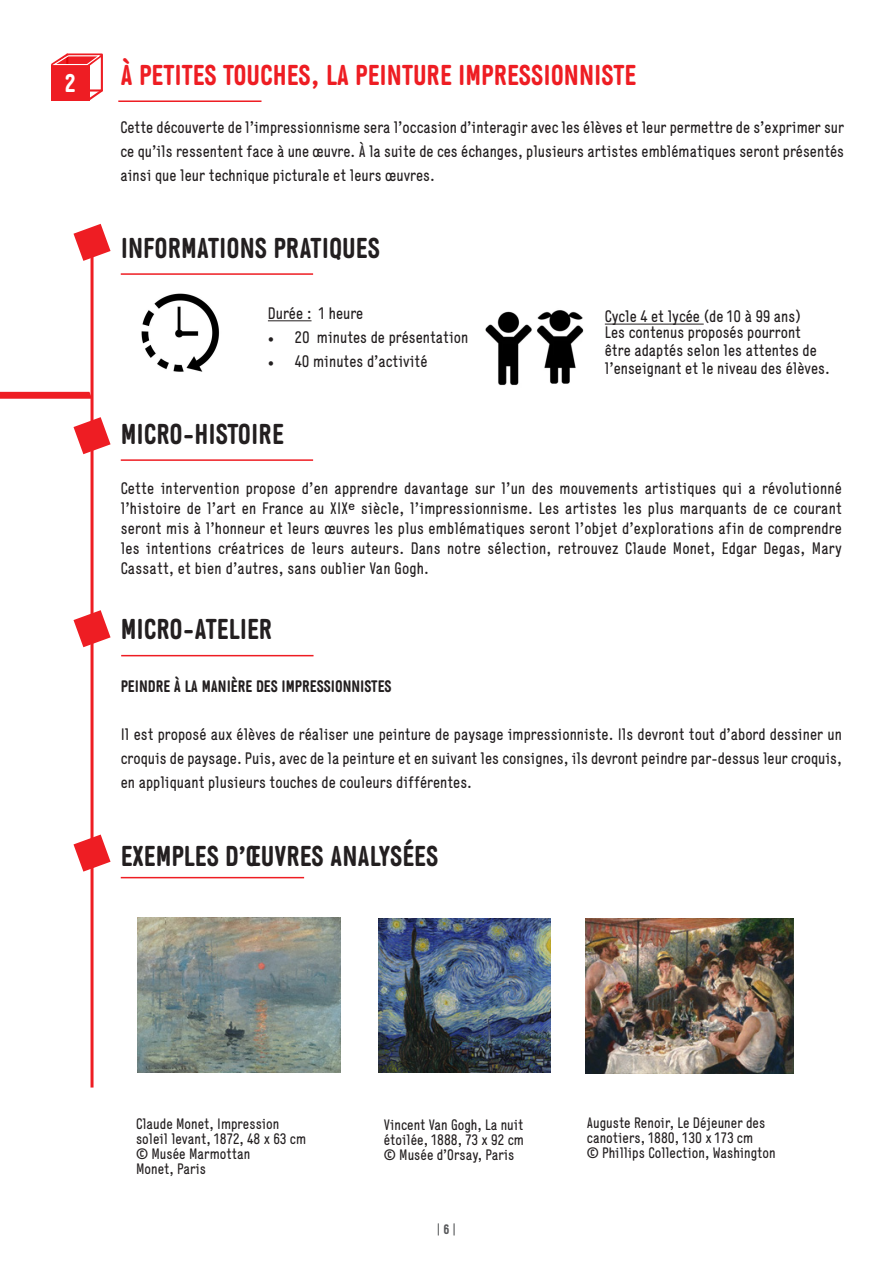
<style>
.page{position:relative;width:893px;height:1263px;background:#fff}
.page>*{position:absolute;margin:0;border:0;box-sizing:border-box;transform-origin:0 0}
.t1{font:700 28.5px "Generika";color:#231f20}
.t2{font:700 28.5px "Generika";color:#ee1d23}
.t3{font:700 25.35px "Generika";color:#fff}
.t4{font:16.5px/24px "Generika";color:#231f20;text-align:justify}
.t5{font:700 16.5px "Generika";color:#231f20}
.t6{font:15px/15px "Generika";color:#231f20}
.t7{font:13.5px "Generika";color:#57585a}
.s1{font-family:"Minion Pro"}
.s2{font-weight:700}
</style>
<div class="page">
<div style="left:66px;top:53px;width:37px;height:39px;border:2px solid #ee1d23"></div>
<div style="left:51px;top:65px;width:38px;height:35px;background:#ee1d23"></div>
<svg style="left:86px;top:88px;width:17px;height:13px"></svg>
<svg style="left:51px;top:53px;width:52px;height:15px"></svg>
<svg style="left:73px;top:417px;width:38px;height:37px"></svg>
<svg style="left:0;top:392px;width:91px;height:7px"></svg>
<svg style="left:73px;top:224px;width:38px;height:37px"></svg>
<hr style="left:118px;top:100px;width:143px;height:2px;background:#ee1d23">
<svg style="left:73px;top:610px;width:38px;height:37px"></svg>
<svg style="left:73px;top:834px;width:38px;height:38px"></svg>
<hr style="left:91px;top:237px;width:3px;height:850px;background:#ee1d23">
<hr style="left:121px;top:877px;width:183px;height:1px;background:#ee1d23">
<hr style="left:121px;top:459px;width:192px;height:2px;background:#ee1d23">
<hr style="left:121px;top:655px;width:193px;height:1px;background:#ee1d23">
<hr style="left:121px;top:273px;width:192px;height:2px;background:#ee1d23">
<hr style="left:268px;top:320px;width:43px;height:1px;background:#231f20">
<img style="left:138px;top:917px;width:203px;height:155px">
<img style="left:378px;top:918px;width:172px;height:154px">
<img style="left:585px;top:919px;width:209px;height:154px">
<img style="left:485px;top:311px;width:47px;height:75px">
<img style="left:536px;top:310px;width:48px;height:74px">
<img style="left:141px;top:293px;width:79px;height:79px">
<hr style="left:605px;top:324px;width:99px;height:1px;background:#231f20">
<p class="t3" style="left:65px;top:68px;width:12px">2</p>
<p class="t2" style="left:120px;top:58px;width:517px">À PETITES TOUCHES, LA PEINTURE IMPRESSIONNISTE</p>
<p class="t4" style="left:120px;top:115px;width:725px">Cette découverte de l’impressionnisme sera l’occasion d’interagir avec les élèves et leur permettre de s’exprimer sur ce qu’ils ressentent face à une œuvre. À la suite de ces échanges, plusieurs artistes emblématiques seront présentés ainsi que leur technique picturale et leurs œuvres.</p>
<p class="t1" style="left:121px;top:231px;width:261px">INFORMATIONS PRATIQUES</p>
<p class="t4" style="left:268px;top:301px;width:97px">Durée : 1 heure</p>
<p class="t4" style="left:268px;top:325px;width:202px"><span class="s1">•</span> 20 minutes de présentation</p>
<p class="t4" style="left:268px;top:349px;width:161px"><span class="s1">•</span> 40 minutes d’activité</p>
<p class="t1" style="left:121px;top:417px;width:165px">MICRO-HISTOIRE</p>
<p class="t4" style="left:605px;top:305px;width:198px">Cycle 4 et lycée (de 10 à 99 ans)</p>
<p class="t4" style="left:605px;top:323px;width:226px;line-height:18px;text-align:left">Les contenus proposés pourront être adaptés selon les attentes de l’enseignant et le niveau des élèves.</p>
<p class="t4" style="left:121px;top:478px;width:723px;line-height:19.8px">Cette intervention propose d’en apprendre davantage sur l’un des mouvements artistiques qui a révolutionné l’histoire de l’art en France au XIX<sup>e</sup> siècle, l’impressionnisme. Les artistes les plus marquants de ce courant seront mis à l’honneur et leurs œuvres les plus emblématiques seront l’objet d’explorations afin de comprendre les intentions créatrices de leurs auteurs. Dans notre sélection, retrouvez Claude Monet, Edgar Degas, Mary Cassatt, et bien d’autres, sans oublier Van Gogh.</p>
<p class="t1" style="left:121px;top:612px;width:153px">MICRO-ATELIER</p>
<p class="t5" style="left:121px;top:676px;width:272px">PEINDRE À LA MANIÈRE DES IMPRESSIONNISTES</p>
<p class="t4" style="left:121px;top:722px;width:723px">Il est proposé aux élèves de réaliser une peinture de paysage impressionniste. Ils devront tout d’abord dessiner un croquis de paysage. Puis, avec de la peinture et en suivant les consignes, ils devront peindre par-dessus leur croquis, en appliquant plusieurs touches de couleurs différentes.</p>
<p class="t1" style="left:121px;top:839px;width:319px">EXEMPLES D’ŒUVRES ANALYSÉES</p>
<p class="t6" style="left:136px;top:1116px;width:172px">Claude Monet, Impression soleil levant, 1872, 48 x 63 cm</p>
<p class="t6" style="left:136px;top:1146px;width:116px">© Musée Marmottan<br>Monet, Paris</p>
<p class="t6" style="left:384px;top:1117px;width:142px">Vincent Van Gogh, La nuit étoilée, 1888, 73 x 92 cm</p>
<p class="t6" style="left:384px;top:1147px;width:132px">© Musée d’Orsay, Paris</p>
<p class="t7" style="left:437px;top:1222px;width:21px">| <span class="s2">6</span> |</p>
<p class="t6" style="left:587px;top:1115px;width:180px">Auguste Renoir, Le Déjeuner des canotiers, 1880, 130 x 173 cm</p>
<p class="t6" style="left:587px;top:1145px;width:190px">© Phillips Collection, Washington</p>
</div>
